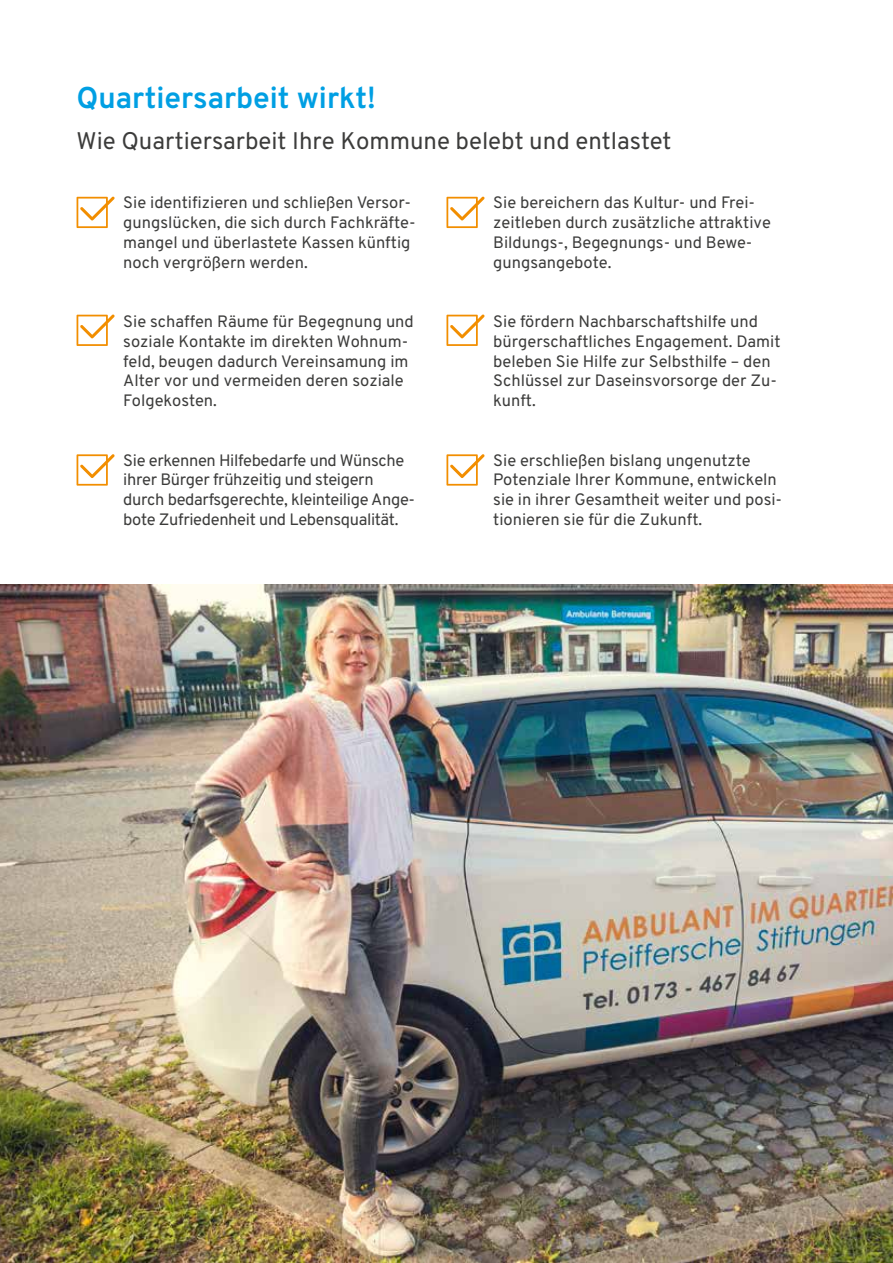
<style>
.page{position:relative;width:893px;height:1263px;background:#fff}
.page>*{position:absolute;margin:0;border:0;box-sizing:border-box;transform-origin:0 0}
.t1{font:700 30px "Overpass";color:#009fe3}
.t2{font:24px "Overpass";color:#3c3c3b}
.t3{font:16.5px/19.8px "Overpass";color:#3c3c3b}
.t4{font:16.5px/19.8px "Overpass";letter-spacing:-.02em;color:#3c3c3b}
</style>
<div class="page">
<svg style="left:77px;top:196px;width:38px;height:32px"></svg>
<svg style="left:77px;top:314px;width:38px;height:32px"></svg>
<svg style="left:77px;top:454px;width:38px;height:32px"></svg>
<svg style="left:446px;top:196px;width:39px;height:32px"></svg>
<svg style="left:446px;top:314px;width:39px;height:32px"></svg>
<svg style="left:446px;top:454px;width:39px;height:32px"></svg>
<img style="left:0;top:584px;width:893px;height:679px">
<h1 class="t1" style="left:77px;top:76px;width:301px">Quartiersarbeit wirkt!</h1>
<h2 class="t2" style="left:77px;top:123px;width:596px">Wie Quartiersarbeit Ihre Kommune belebt und entlastet</h2>
<p class="t3" style="left:123px;top:193px;width:294px">Sie identifizieren und schließen Versor&shy;gungslücken, die sich durch Fachkräfte&shy;mangel und überlastete Kassen künftig noch vergrößern werden.</p>
<p class="t3" style="left:123px;top:311px;width:292px">Sie schaffen Räume für Begegnung und soziale Kontakte im direkten Wohnum&shy;feld, beugen dadurch Vereinsamung im<br>Alter vor und vermeiden deren soziale<br>Folgekosten.</p>
<p class="t4" style="left:123px;top:450px;width:293px">Sie erkennen Hilfebedarfe und Wünsche ihrer Bürger frühzeitig und steigern durch bedarfsgerechte, kleinteilige Ange&shy;bote Zufriedenheit und Lebensqualität.</p>
<p class="t3" style="left:493px;top:193px;width:279px">Sie bereichern das Kultur- und Frei&shy;zeitleben durch zusätzliche attraktive<br>Bildungs-, Begegnungs- und Bewe&shy;gungsangebote.</p>
<p class="t3" style="left:493px;top:311px;width:289px">Sie fördern Nachbarschaftshilfe und bürgerschaftliches Engagement. Damit beleben Sie Hilfe zur Selbsthilfe – den<br>Schlüssel zur Daseinsvorsorge der Zu&shy;kunft.</p>
<p class="t3" style="left:493px;top:450px;width:290px">Sie erschließen bislang ungenutzte Potenziale Ihrer Kommune, entwickeln sie in ihrer Gesamtheit weiter und posi&shy;tionieren sie für die Zukunft.</p>
</div>
